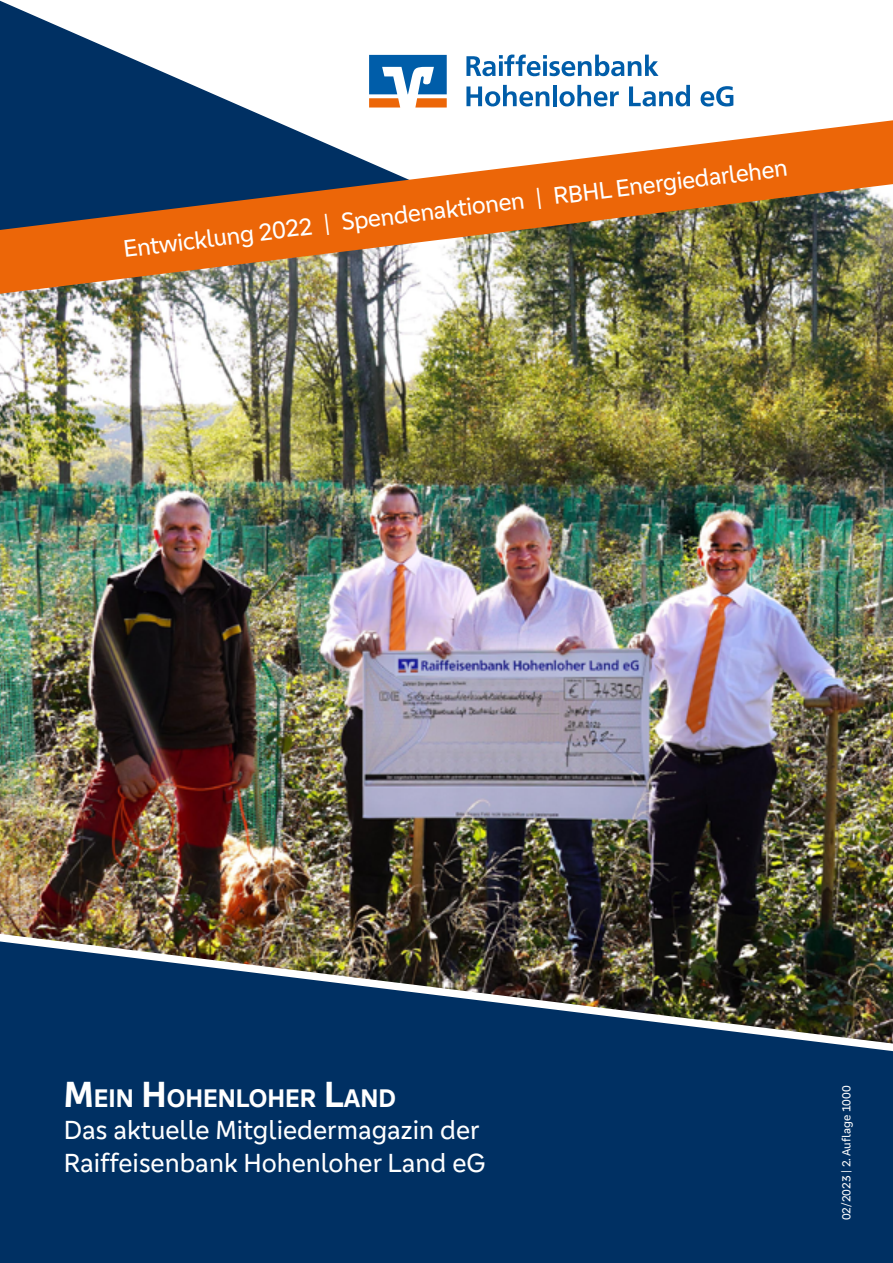
<style>
.page{position:relative;width:893px;height:1263px;background:#fff}
.page>*{position:absolute;margin:0;border:0;box-sizing:border-box;transform-origin:0 0}
.t1{font:27px/32.4px "Genos GFG";color:#fff}
.t2{font:700 26.25px "Genos GFG";color:#fff}
.t3{font:24.75px "Genos GFG";color:#fff}
.t4{font:12px "Genos GFG";color:#fff}
.s1{font-size:37.5px}
</style>
<div class="page">
<img style="left:0;top:294px;width:893px;height:631px">
<svg style="left:0;top:0;width:424px;height:120px"></svg>
<img style="left:0;top:120px;width:893px;height:174px">
<svg style="left:0;top:925px;width:893px;height:338px;background:#13385c"></svg>
<svg style="left:369px;top:55px;width:78px;height:53px"></svg>
<svg style="left:466px;top:55px;width:192px;height:21px"></svg>
<svg style="left:466px;top:85px;width:83px;height:22px"></svg>
<hr style="left:553px;top:85px;width:4px;height:21px;background:#005da9">
<svg style="left:559px;top:85px;width:60px;height:22px"></svg>
<svg style="left:629px;top:85px;width:61px;height:21px"></svg>
<svg style="left:701px;top:86px;width:32px;height:21px"></svg>
<p class="t3" style="left:122px;top:235px;width:670px;rotate:-7deg">Entwicklung 2022 | Spendenaktionen | RBHL Energiedarlehen</p>
<p class="t2" style="left:64px;top:1083px;width:334px"><span class="s1">M</span>EIN <span class="s1">H</span>OHENLOHER <span class="s1">L</span>AND</p>
<p class="t1" style="left:64px;top:1114px;width:423px">Das aktuelle Mitgliedermagazin der<br>Raiffeisenbank Hohenloher Land eG</p>
<p class="t4" style="left:839px;top:1220px;width:136px;rotate:-90deg">02/2023 | 2. Auflage 1000</p>
</div>
